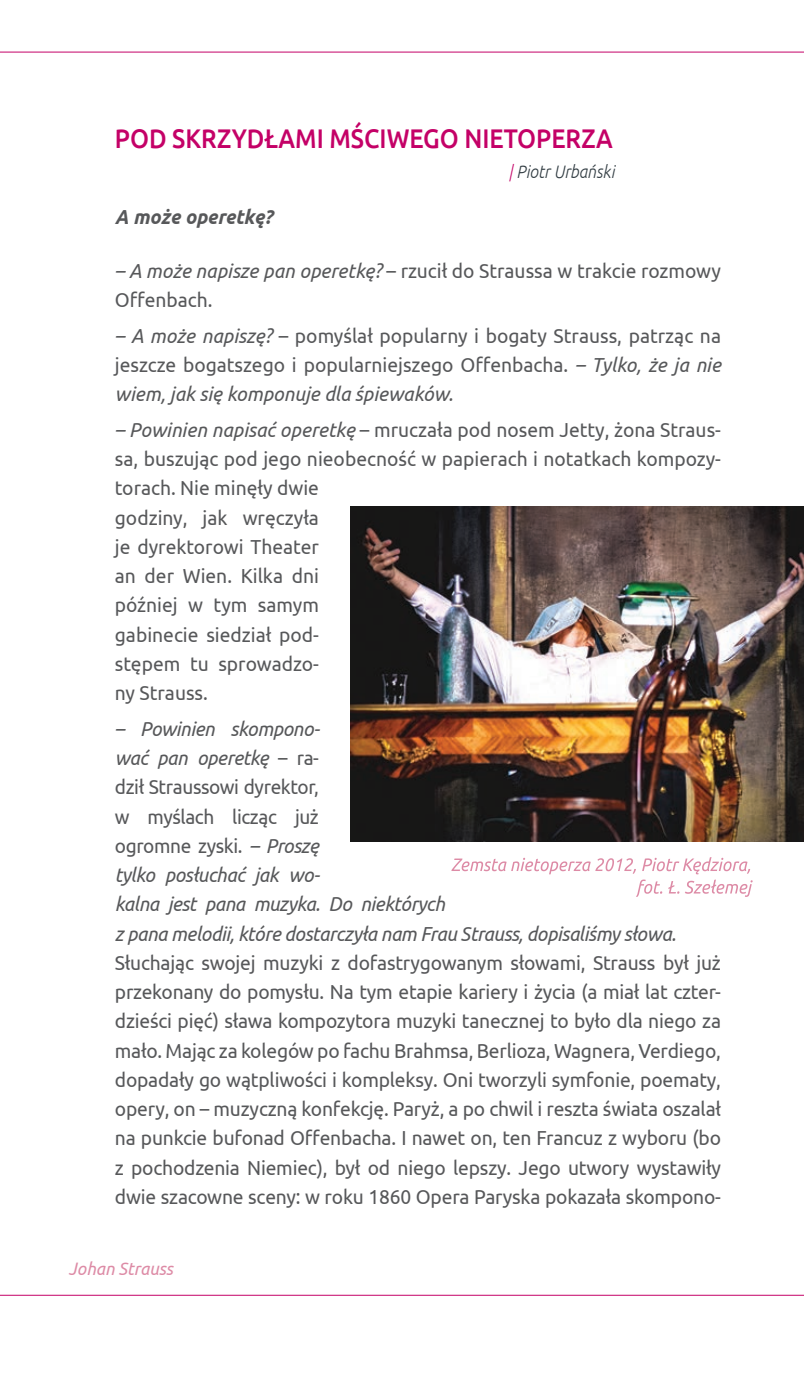
<style>
.page{position:relative;width:804px;height:1378px;background:#fff}
.page>*{position:absolute;margin:0;border:0;box-sizing:border-box;transform-origin:0 0}
.t1{font:500 27px "Ubuntu";color:#c40167;scale:.9 1}
.t2{font:20.25px/29.2px "Ubuntu";color:#57585a;scale:.95 1}
.t3{font:italic 20.25px/29.2px "Ubuntu";letter-spacing:-.02em;color:#57585a;scale:.94 1}
.t4{font:italic 700 20.25px "Ubuntu";color:#57585a;scale:.95 1}
.t5{font:italic 300 18px "Ubuntu";color:#313c42;scale:.9 1}
.t6{font:italic 18px "Ubuntu";color:#dd8ba6;scale:.95 1}
.s1{color:#c40167}
.s2{font-style:italic}
.s3{font-style:normal}
</style>
<div class="page">
<img style="left:351px;top:506px;width:453px;height:335px">
<hr style="left:0;top:52px;width:804px;height:1px;background:#c40167">
<hr style="left:0;top:1295px;width:804px;height:1px;background:#c40167">
<svg style="left:451px;top:857px;width:301px;height:40px"></svg>
<h1 class="t1" style="left:115px;top:121px;width:555px">POD SKRZYDŁAMI MŚCIWEGO NIETOPERZA</h1>
<p class="t5" style="left:508px;top:160px;width:119px"><span class="s1">|</span> Piotr Urbański</p>
<p class="t4" style="left:115px;top:204px;width:167px">A może operetkę?</p>
<p class="t2" style="left:115px;top:255px;width:639px"><span class="s2">– A może napisze pan operetkę?</span> – rzucił do Straussa w trakcie rozmowy<br>Offenbach.</p>
<p class="t2" style="left:115px;top:320px;width:639px;text-align:justify"><span class="s2">– A może napiszę?</span> – pomyślał popularny i bogaty Strauss, patrząc na jeszcze bogatszego i popularniejszego Offenbacha. <span class="s2">– Tylko, że ja nie wiem, jak się komponuje dla śpiewaków.</span></p>
<p class="t2" style="left:115px;top:414px;width:639px"><span class="s2">– Powinien napisać operetkę</span> – mruczała pod nosem Jetty, żona Straus&shy;sa, buszując pod jego nieobecność w papierach i notatkach kompozy&shy;torach. Nie minęły dwie<br>godziny, jak wręczyła<br>je dyrektorowi Theater<br>an der Wien. Kilka dni<br>później w tym samym<br>gabinecie siedział pod-<br>stępem tu sprowadzo-<br>ny Strauss.</p>
<p class="t3" style="left:115px;top:713px;width:598px">– Powinien skompono-<br>wać pan operetkę <span class="s3">– ra-<br>dził Straussowi dyrektor,<br>w myślach licząc już<br>ogromne zyski.</span> – Proszę<br>tylko posłuchać jak wo-<br>kalna jest pana muzyka. Do niektórych<br>z pana melodii, które dostarczyła nam Frau Strauss, dopisaliśmy słowa.</p>
<p class="t2" style="left:115px;top:947px;width:639px;text-align:justify">Słuchając swojej muzyki z dofastrygowanym słowami, Strauss był już przekonany do pomysłu. Na tym etapie kariery i życia (a miał lat czter&shy;dzieści pięć) sława kompozytora muzyki tanecznej to było dla niego za mało. Mając za kolegów po fachu Brahmsa, Berlioza, Wagnera, Verdiego, dopadały go wątpliwości i kompleksy. Oni tworzyli symfonie, poematy, opery, on – muzyczną konfekcję. Paryż, a po chwil i reszta świata oszalał na punkcie bufonad Offenbacha. I nawet on, ten Francuz z wyboru (bo z pochodzenia Niemiec), był od niego lepszy. Jego utwory wystawiły dwie szacowne sceny: w roku 1860 Opera Paryska pokazała skompono-</p>
<p class="t6" style="left:69px;top:1258px;width:111px">Johan Strauss</p>
</div>
